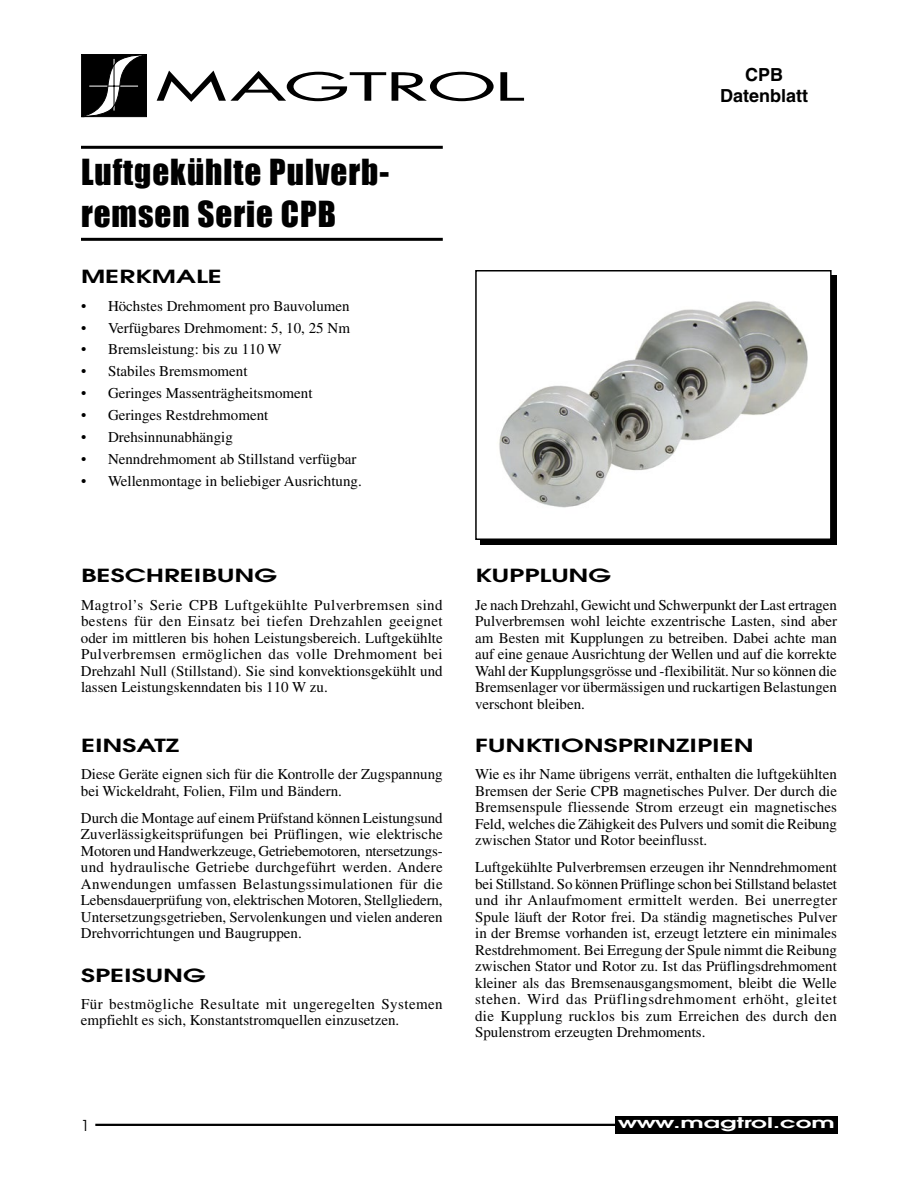
<style>
.page{position:relative;width:918px;height:1188px;background:#fff}
.page>*{position:absolute;margin:0;border:0;box-sizing:border-box;transform-origin:0 0}
.t1{font:37.8px "Futura";letter-spacing:-.025em;color:#000;scale:2.14 1}
.t2{font:33px/42px "Impact";letter-spacing:.03em;color:#000}
.t3{font:600 18px "Avant Garde";color:#000;scale:1.5 1}
.t4{font:700 18px/21.6px "Helvetica";color:#000;text-align:center}
.t5{font:15px/16.5px "Times";color:#000;text-align:justify}
.t6{font:15px "Avant Garde";color:#000}
.t7{font:600 14.55px "Avant Garde";color:#fff;scale:1.7 1}
</style>
<div class="page">
<hr style="left:81px;top:146px;width:362px;height:3px;background:#000">
<hr style="left:81px;top:238px;width:362px;height:3px;background:#000">
<svg style="left:81px;top:54px;width:66px;height:63px"></svg>
<hr style="left:95px;top:1124px;width:524px;height:2px;background:#000">
<div style="left:615px;top:1117px;width:223px;height:17px;background:#000"></div>
<div style="left:481px;top:275px;width:356px;height:270px;background:#000"></div>
<div style="left:476px;top:271px;width:355px;height:268px;background:#fff"></div>
<div style="left:475px;top:270px;width:357px;height:270px;border:2px solid #000"></div>
<img style="left:499px;top:301px;width:309px;height:207px">
<h1 class="t1" style="left:155px;top:61px;width:174px">MAGTROL</h1>
<h2 class="t2" style="left:81px;top:150px;width:310px">Luftgekühlte Pulverb&shy;remsen Serie CPB</h2>
<p class="t3" style="left:81px;top:265px;width:95px">MERKMALE</p>
<p class="t5" style="left:81px;top:297px;width:270px">• Höchstes Drehmoment pro Bauvolumen</p>
<p class="t5" style="left:81px;top:319px;width:271px">• Verfügbares Drehmoment: 5, 10, 25 Nm</p>
<p class="t5" style="left:81px;top:341px;width:202px">• Bremsleistung: bis zu 110 W</p>
<p class="t5" style="left:81px;top:363px;width:168px">• Stabiles Bremsmoment</p>
<p class="t5" style="left:81px;top:385px;width:233px">• Geringes Massenträgheitsmoment</p>
<p class="t5" style="left:81px;top:407px;width:189px">• Geringes Restdrehmoment</p>
<p class="t5" style="left:81px;top:429px;width:153px">• Drehsinnunabhängig</p>
<p class="t5" style="left:81px;top:451px;width:277px">• Nenndrehmoment ab Stillstand verfügbar</p>
<p class="t5" style="left:81px;top:472px;width:282px">• Wellenmontage in beliebiger Ausrichtung.</p>
<p class="t4" style="left:720px;top:63px;width:89px">CPB<br>Datenblatt</p>
<p class="t3" style="left:81px;top:564px;width:132px">BESCHREIBUNG</p>
<p class="t5" style="left:81px;top:596px;width:363px">Magtrol’s Serie CPB Luftgekühlte Pulverbremsen sind bestens für den Einsatz bei tiefen Drehzahlen geeignet oder im mittleren bis hohen Leistungsbereich. Luftgekühlte Pulverbremsen ermöglichen das volle Drehmoment bei Drehzahl Null (Stillstand). Sie sind konvektionsgekühlt und lassen Leistungskenndaten bis 110 W zu.</p>
<p class="t3" style="left:81px;top:734px;width:67px">EINSATZ</p>
<p class="t5" style="left:81px;top:766px;width:363px">Diese Geräte eignen sich für die Kontrolle der Zugspannung bei Wickeldraht, Folien, Film und Bändern.</p>
<p class="t5" style="left:81px;top:810px;width:363px">Durch die Montage auf einem Prüfstand können Leistungsund Zuverlässigkeitsprüfungen bei Prüflingen, wie elektrische Motoren und Handwerkzeuge, Getriebemotoren, ntersetzungs&shy;und hydraulische Getriebe durchgeführt werden. Andere Anwendungen umfassen Belastungssimulationen für die Lebensdauerprüfung von, elektrischen Motoren, Stellgliedern, Untersetzungsgetrieben, Servolenkungen und vielen anderen Drehvorrichtungen und Baugruppen.</p>
<p class="t3" style="left:81px;top:963px;width:85px">SPEISUNG</p>
<p class="t5" style="left:81px;top:996px;width:363px">Für bestmögliche Resultate mit ungeregelten Systemen empfiehlt es sich, Konstantstromquellen einzusetzen.</p>
<p class="t3" style="left:475px;top:564px;width:92px">KUPPLUNG</p>
<p class="t5" style="left:475px;top:596px;width:363px">Je nach Drehzahl, Gewicht und Schwerpunkt der Last ertragen Pulverbremsen wohl leichte exzentrische Lasten, sind aber am Besten mit Kupplungen zu betreiben. Dabei achte man auf eine genaue Ausrichtung der Wellen und auf die korrekte Wahl der Kupplungsgrösse und -flexibilität. Nur so können die Bremsenlager vor übermässigen und ruckartigen Belastungen verschont bleiben.</p>
<p class="t3" style="left:475px;top:734px;width:187px">FUNKTIONSPRINZIPIEN</p>
<p class="t5" style="left:475px;top:766px;width:363px">Wie es ihr Name übrigens verrät, enthalten die luftgekühlten Bremsen der Serie CPB magnetisches Pulver. Der durch die Bremsenspule fliessende Strom erzeugt ein magnetisches Feld, welches die Zähigkeit des Pulvers und somit die Reibung zwischen Stator und Rotor beeinflusst.</p>
<p class="t5" style="left:475px;top:859px;width:363px">Luftgekühlte Pulverbremsen erzeugen ihr Nenndrehmoment bei Stillstand. So können Prüflinge schon bei Stillstand belastet und ihr Anlaufmoment ermittelt werden. Bei unerregter Spule läuft der Rotor frei. Da ständig magnetisches Pulver in der Bremse vorhanden ist, erzeugt letztere ein minimales Restdrehmoment. Bei Erregung der Spule nimmt die Reibung zwischen Stator und Rotor zu. Ist das Prüflingsdrehmoment kleiner als das Bremsenausgangsmoment, bleibt die Welle stehen. Wird das Prüflingsdrehmoment erhöht, gleitet die Kupplung rucklos bis zum Erreichen des durch den Spulenstrom erzeugten Drehmoments.</p>
<p class="t6" style="left:81px;top:1116px;width:10px">1</p>
<p class="t7" style="left:618px;top:1114px;width:129px">www.magtrol.com</p>
</div>
